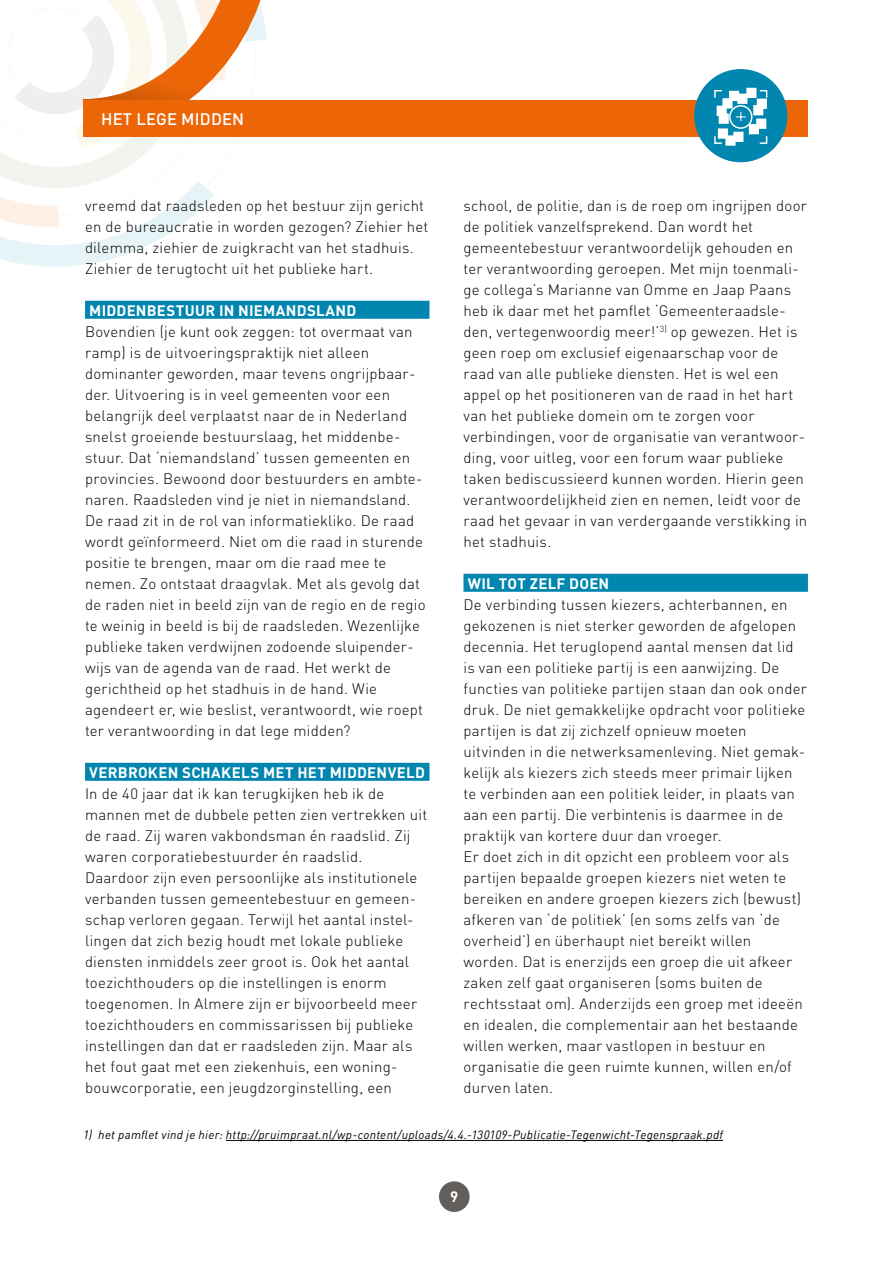
<style>
.page{position:relative;width:893px;height:1263px;background:#fff}
.page>*{position:absolute;margin:0;border:0;box-sizing:border-box;transform-origin:0 0}
.t1{font:500 16.5px "DIN";letter-spacing:.01em;color:#fff}
.t2{font:300 15px/21px "DIN";letter-spacing:.015em;color:#000}
.t3{font:700 15px "DIN";letter-spacing:.015em;color:#fff}
.t4{font:italic 12px "DIN";letter-spacing:.025em;color:#000}
</style>
<div class="page">
<svg style="left:0;top:0;width:293px;height:267px"></svg>
<div style="left:83px;top:100px;width:725px;height:36px;background:#ec6608"></div>
<div style="left:439px;top:1181px;width:31px;height:31px;background:#615e5c;border-radius:50%"></div>
<div style="left:85px;top:301px;width:344px;height:18px;background:#0086af"></div>
<div style="left:85px;top:763px;width:344px;height:18px;background:#0086af"></div>
<div style="left:463px;top:574px;width:345px;height:18px;background:#0086af"></div>
<div style="left:694px;top:69px;width:93px;height:93px;background:#0086af;border-radius:50%"></div>
<svg style="left:714px;top:88px;width:54px;height:58px"></svg>
<hr style="left:226px;top:1140px;width:497px;height:1px;background:#000">
<p class="t1" style="left:101px;top:108px;width:145px">HET LEGE MIDDEN</p>
<p class="t2" style="left:85px;top:194px;width:345px">vreemd dat raadsleden op het bestuur zijn gericht en de bureaucratie in worden gezogen? Ziehier het dilemma, ziehier de zuigkracht van het stadhuis.<br>Ziehier de terugtocht uit het publieke hart.</p>
<p class="t3" style="left:89px;top:300px;width:269px">MIDDENBESTUUR IN NIEMANDSLAND</p>
<p class="t2" style="left:85px;top:320px;width:342px">Bovendien (je kunt ook zeggen: tot overmaat van ramp) is de uitvoeringspraktijk niet alleen dominanter geworden, maar tevens ongrijpbaar&shy;der. Uitvoering is in veel gemeenten voor een belangrijk deel verplaatst naar de in Nederland snelst groeiende bestuurslaag, het middenbe&shy;stuur. Dat ‘niemandsland’ tussen gemeenten en provincies. Bewoond door bestuurders en ambte&shy;naren. Raadsleden vind je niet in niemandsland.<br>De raad zit in de rol van informatiekliko. De raad wordt geïnformeerd. Niet om die raad in sturende positie te brengen, maar om die raad mee te nemen. Zo ontstaat draagvlak. Met als gevolg dat de raden niet in beeld zijn van de regio en de regio te weinig in beeld is bij de raadsleden. Wezenlijke publieke taken verdwijnen zodoende sluipender&shy;wijs van de agenda van de raad. Het werkt de gerichtheid op het stadhuis in de hand. Wie agendeert er, wie beslist, verantwoordt, wie roept ter verantwoording in dat lege midden?</p>
<p class="t3" style="left:89px;top:762px;width:337px">VERBROKEN SCHAKELS MET HET MIDDENVELD</p>
<p class="t2" style="left:85px;top:782px;width:344px">In de 40 jaar dat ik kan terugkijken heb ik de mannen met de dubbele petten zien vertrekken uit de raad. Zij waren vakbondsman én raadslid. Zij waren corporatiebestuurder én raadslid.<br>Daardoor zijn even persoonlijke als institutionele verbanden tussen gemeentebestuur en gemeen&shy;schap verloren gegaan. Terwijl het aantal instel&shy;lingen dat zich bezig houdt met lokale publieke diensten inmiddels zeer groot is. Ook het aantal toezichthouders op die instellingen is enorm toegenomen. In Almere zijn er bijvoorbeeld meer toezichthouders en commissarissen bij publieke instellingen dan dat er raadsleden zijn. Maar als het fout gaat met een ziekenhuis, een woning&shy;bouwcorporatie, een jeugdzorginstelling, een</p>
<p class="t2" style="left:463px;top:194px;width:345px">school, de politie, dan is de roep om ingrijpen door de politiek vanzelfsprekend. Dan wordt het gemeentebestuur verantwoordelijk gehouden en ter verantwoording geroepen. Met mijn toenmali&shy;ge collega’s Marianne van Omme en Jaap Paans heb ik daar met het pamflet ‘Gemeenteraadsle&shy;den, vertegenwoordig meer!’<sup>3)</sup> op gewezen. Het is geen roep om exclusief eigenaarschap voor de raad van alle publieke diensten. Het is wel een appel op het positioneren van de raad in het hart van het publieke domein om te zorgen voor verbindingen, voor de organisatie van verantwoor&shy;ding, voor uitleg, voor een forum waar publieke taken bediscussieerd kunnen worden. Hierin geen verantwoordelijkheid zien en nemen, leidt voor de raad het gevaar in van verdergaande verstikking in het stadhuis.</p>
<p class="t3" style="left:468px;top:573px;width:143px">WIL TOT ZELF DOEN</p>
<p class="t2" style="left:463px;top:593px;width:345px">De verbinding tussen kiezers, achterbannen, en gekozenen is niet sterker geworden de afgelopen decennia. Het teruglopend aantal mensen dat lid is van een politieke partij is een aanwijzing. De functies van politieke partijen staan dan ook onder druk. De niet gemakkelijke opdracht voor politieke partijen is dat zij zichzelf opnieuw moeten uitvinden in die netwerksamenleving. Niet gemak&shy;kelijk als kiezers zich steeds meer primair lijken te verbinden aan een politiek leider, in plaats van aan een partij. Die verbintenis is daarmee in de praktijk van kortere duur dan vroeger.<br>Er doet zich in dit opzicht een probleem voor als partijen bepaalde groepen kiezers niet weten te bereiken en andere groepen kiezers zich (bewust) afkeren van ‘de politiek’ (en soms zelfs van ‘de overheid’) en überhaupt niet bereikt willen worden. Dat is enerzijds een groep die uit afkeer zaken zelf gaat organiseren (soms buiten de rechtsstaat om). Anderzijds een groep met ideeën en idealen, die complementair aan het bestaande willen werken, maar vastlopen in bestuur en organisatie die geen ruimte kunnen, willen en/of durven laten.</p>
<p class="t4" style="left:83px;top:1127px;width:641px">1) het pamflet vind je hier: http://pruimpraat.nl/wp-content/uploads/4.4.-130109-Publicatie-Tegenwicht-Tegenspraak.pdf</p>
<p class="t3" style="left:450px;top:1186px;width:10px">9</p>
</div>
